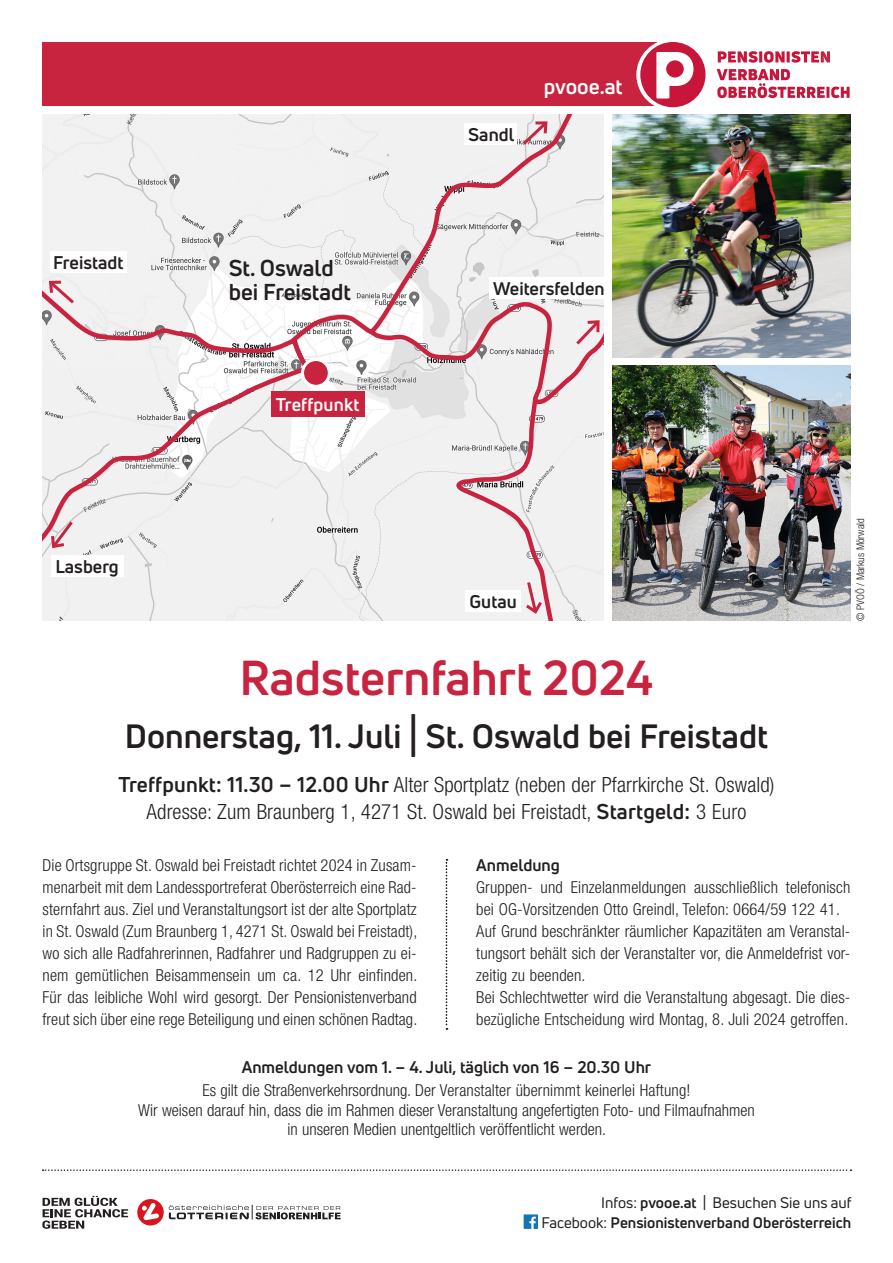
<style>
.page{position:relative;width:893px;height:1263px;background:#fff}
.page>*{position:absolute;margin:0;border:0;box-sizing:border-box;transform-origin:0 0}
.t1{font:700 48px "Uni Neue";color:#c8233f}
.N_Allgemein_Titel{font:700 33px "Uni Neue";color:#231f20}
.t2{font:700 22.5px/24px "Uni Neue";color:#231f20}
.N_Allgemein_LAUFTEXT{font:300 condensed 21px/27px "Helvetica Neue LT Std";letter-spacing:.005em;color:#231f20;text-align:center}
.t3{font:700 21px "Uni Neue";color:#fff}
.t4{font:700 18px "Uni Neue";color:#231f20}
.t5{font:700 18px "Uni Neue";letter-spacing:.01em;color:#fff}
.N_Allgemein_LAUFTEXT-2{font:300 condensed 16.5px/22px "Helvetica Neue LT Std";letter-spacing:.01em;color:#231f20;text-align:justify}
.N_Allgemein_LAUFTEXT-3{font:700 16.5px "Uni Neue";color:#231f20}
.t6{font:700 15px/19.5px "Uni Neue";color:#231f20;text-align:right}
.t7{font:300 condensed 10.5px "Helvetica Neue LT Std";color:#231f20}
.s1{font-size:42.9px}
.s2{font-family:"Uni Neue";font-weight:700;font-stretch:normal}
.s3{font-weight:400}
</style>
<div class="page">
<img style="left:43px;top:115px;width:561px;height:506px">
<img style="left:612px;top:115px;width:238px;height:242px">
<img style="left:612px;top:366px;width:238px;height:255px">
<svg style="left:446px;top:859px;width:1px;height:170px"></svg>
<div style="left:43px;top:43px;width:614px;height:63px;background:#c8233f"></div>
<svg style="left:636px;top:39px;width:72px;height:72px"></svg>
<svg style="left:718px;top:51px;width:112px;height:12px"></svg>
<div style="left:640px;top:42px;width:65px;height:65px;background:#c7163a;border-radius:50%"></div>
<svg style="left:656px;top:52px;width:37px;height:47px"></svg>
<svg style="left:717px;top:69px;width:133px;height:29px"></svg>
<svg style="left:169px;top:1205px;width:172px;height:14px"></svg>
<div style="left:137px;top:1199px;width:27px;height:26px;background:#d7171f;border-radius:50%"></div>
<svg style="left:142px;top:1202px;width:17px;height:18px"></svg>
<svg style="left:42px;top:1196px;width:86px;height:33px"></svg>
<svg style="left:524px;top:1214px;width:14px;height:15px"></svg>
<svg style="left:43px;top:1169px;width:808px;height:2px"></svg>
<svg style="left:43px;top:374px;width:270px;height:177px"></svg>
<svg style="left:289px;top:115px;width:287px;height:262px"></svg>
<div style="left:303px;top:360px;width:26px;height:26px;background:#c8233f;border-radius:50%"></div>
<div style="left:301px;top:358px;width:30px;height:30px;border:3px solid #fff;border-radius:50%"></div>
<div style="left:50px;top:251px;width:76px;height:22px;background:#fff"></div>
<div style="left:51px;top:555px;width:72px;height:22px;background:#fff"></div>
<svg style="left:43px;top:278px;width:270px;height:96px"></svg>
<svg style="left:49px;top:518px;width:27px;height:33px"></svg>
<svg style="left:368px;top:300px;width:236px;height:321px"></svg>
<div style="left:489px;top:277px;width:120px;height:21px;background:#fff"></div>
<div style="left:465px;top:123px;width:52px;height:22px;background:#fff"></div>
<svg style="left:520px;top:119px;width:30px;height:29px"></svg>
<div style="left:271px;top:391px;width:93px;height:26px;background:#c8233f"></div>
<p class="t4" style="left:53px;top:251px;width:72px">Freistadt</p>
<p class="t4" style="left:55px;top:555px;width:65px">Lasberg</p>
<p class="t2" style="left:229px;top:255px;width:124px">St. Oswald bei Freistadt</p>
<p class="t5" style="left:276px;top:393px;width:85px">Treffpunkt</p>
<p class="t4" style="left:468px;top:123px;width:47px">Sandl</p>
<p class="t3" style="left:544px;top:74px;width:80px">pvooe.at</p>
<p class="t4" style="left:493px;top:277px;width:113px">Weitersfelden</p>
<p class="t4" style="left:470px;top:590px;width:49px">Gutau</p>
<p class="t7" style="left:854px;top:621px;width:104px;rotate:-90deg">© PVOÖ / Markus Mörwald</p>
<p class="t1" style="left:239px;top:648px;width:416px">Radsternfahrt 2024</p>
<p class="N_Allgemein_Titel" style="left:125px;top:715px;width:645px">Donnerstag, 11. Juli <span class="s1">|</span> St. Oswald bei Freistadt</p>
<p class="N_Allgemein_LAUFTEXT" style="left:119px;top:771px;width:657px"><span class="s2">Treffpunkt: 11.30 – 12.00 Uhr</span> Alter Sportplatz (neben der Pfarrkirche St. Oswald)<br>Adresse: Zum Braunberg 1, 4271 St. Oswald bei Freistadt, <span class="s2">Startgeld:</span> 3 Euro</p>
<p class="N_Allgemein_LAUFTEXT-2" style="left:43px;top:854px;width:376px">Die Ortsgruppe St. Oswald bei Freistadt richtet 2024 in Zusam&shy;menarbeit mit dem Landessportreferat Oberösterreich eine Rad&shy;sternfahrt aus. Ziel und Veranstaltungsort ist der alte Sportplatz in St. Oswald (Zum Braunberg 1, 4271 St. Oswald bei Freistadt), wo sich alle Radfahrerinnen, Radfahrer und Radgruppen zu ei&shy;nem gemütlichen Beisammensein um ca. 12 Uhr einfinden.<br>Für das leibliche Wohl wird gesorgt. Der Pensionistenverband freut sich über eine rege Beteiligung und einen schönen Radtag.</p>
<p class="N_Allgemein_LAUFTEXT-3" style="left:476px;top:855px;width:85px">Anmeldung</p>
<p class="N_Allgemein_LAUFTEXT-2" style="left:476px;top:876px;width:376px">Gruppen- und Einzelanmeldungen ausschließlich telefonisch bei OG-Vorsitzenden Otto Greindl, Telefon: 0664/59 122 41.</p>
<p class="N_Allgemein_LAUFTEXT-2" style="left:476px;top:920px;width:376px">Auf Grund beschränkter räumlicher Kapazitäten am Veranstal&shy;tungsort behält sich der Veranstalter vor, die Anmeldefrist vor&shy;zeitig zu beenden.</p>
<p class="N_Allgemein_LAUFTEXT-2" style="left:476px;top:986px;width:376px">Bei Schlechtwetter wird die Veranstaltung abgesagt. Die dies&shy;bezügliche Entscheidung wird Montag, 8. Juli 2024 getroffen.</p>
<p class="N_Allgemein_LAUFTEXT-3" style="left:242px;top:1056px;width:411px">Anmeldungen vom 1. – 4. Juli, täglich von 16 – 20.30 Uhr</p>
<p class="N_Allgemein_LAUFTEXT-2" style="left:202px;top:1079px;width:489px">Es gilt die Straßenverkehrsordnung. Der Veranstalter übernimmt keinerlei Haftung!</p>
<p class="N_Allgemein_LAUFTEXT-2" style="left:138px;top:1100px;width:618px;line-height:19.5px;text-align:center">Wir weisen darauf hin, dass die im Rahmen dieser Veranstaltung angefertigten Foto- und Filmaufnahmen in unseren Medien unentgeltlich veröffentlicht werden.</p>
<p class="t6" style="left:541px;top:1193px;width:312px"><span class="s3">Infos:</span> pvooe.at <span class="s3">| Besuchen Sie uns auf<br>Facebook:</span> Pensionistenverband Oberösterreich</p>
</div>
